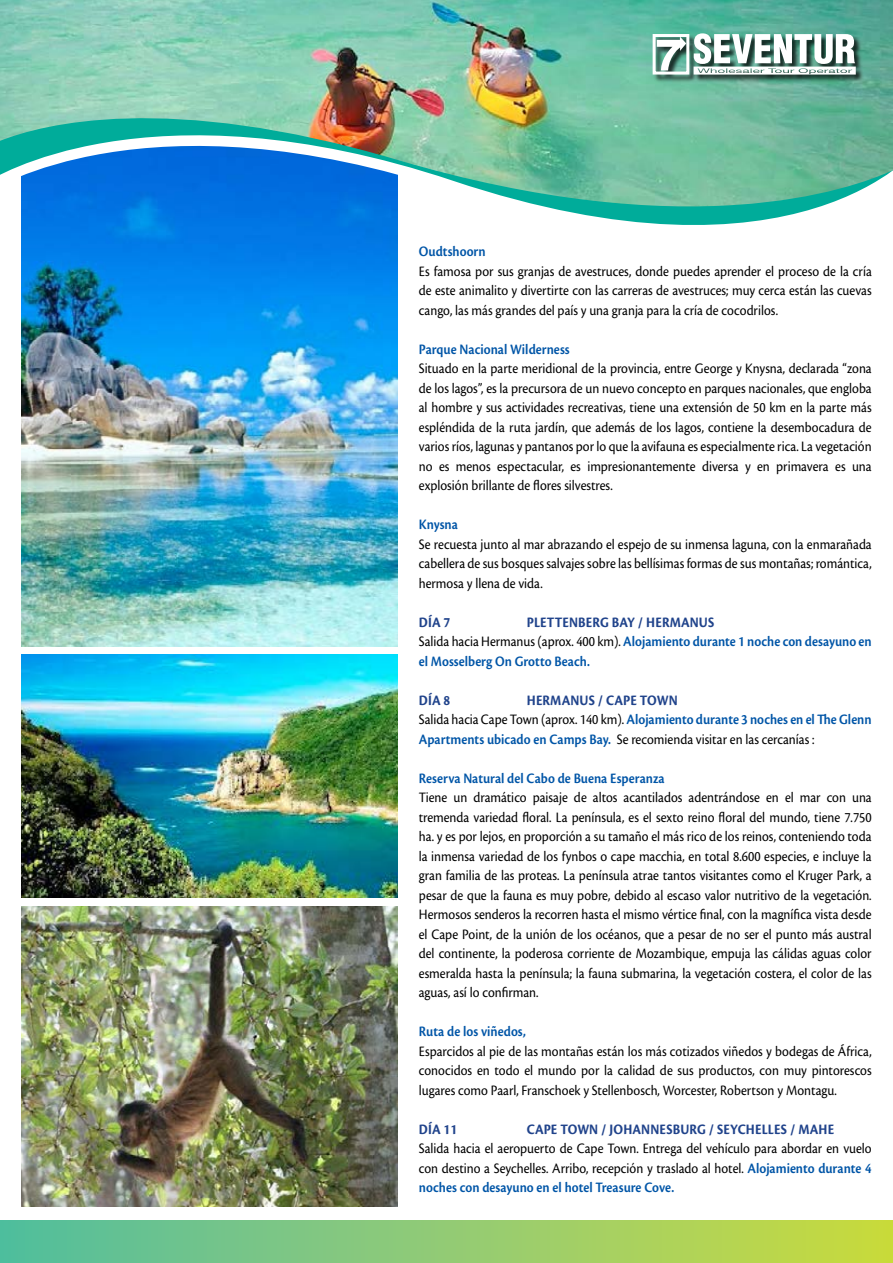
<style>
.page{position:relative;width:893px;height:1263px;background:#fff}
.page>*{position:absolute;margin:0;border:0;box-sizing:border-box;transform-origin:0 0}
.t1{font:15px/19.5px "Cronos Pro";color:#000;text-align:justify;scale:.9 1}
.t2{font:600 15px/19.5px "Cronos Pro";color:#0055a7;scale:.9 1}
.t3{font:700 15px "Cronos Pro";letter-spacing:.01em;color:#20438b;scale:.9 1}
.s1{font-weight:700;color:#20438b}
.s2{font-weight:400;color:#000}
.s3{font-weight:600;color:#0055a7}
</style>
<div class="page">
<img style="left:21px;top:307px;width:377px;height:339px">
<img style="left:21px;top:655px;width:377px;height:242px">
<svg style="left:21px;top:296px;width:377px;height:11px;background:#0383db"></svg>
<svg style="left:21px;top:208px;width:794px;height:88px"></svg>
<img style="left:0;top:0;width:893px;height:208px">
<div style="left:653px;top:34px;width:211px;height:49px;background:#000;opacity:.77"></div>
<div style="left:653px;top:34px;width:36px;height:41px;border:3px solid #fff"></div>
<svg style="left:657px;top:37px;width:29px;height:33px"></svg>
<svg style="left:694px;top:33px;width:162px;height:42px"></svg>
<div style="left:0;top:1220px;width:893px;height:43px;background:linear-gradient(to right,#54bda2,#ccda40)"></div>
<img style="left:21px;top:907px;width:377px;height:299px">
<p class="t2" style="left:419px;top:242px;width:76px">Oudtshoorn</p>
<p class="t1" style="left:419px;top:261px;width:505px">Es famosa por sus granjas de avestruces, donde puedes aprender el proceso de la cría de este animalito y divertirte con las carreras de avestruces; muy cerca están las cuevas cango, las más grandes del país y una granja para la cría de cocodrilos.</p>
<p class="t2" style="left:419px;top:339px;width:169px">Parque Nacional Wilderness</p>
<p class="t1" style="left:419px;top:359px;width:505px">Situado en la parte meridional de la provincia, entre George y Knysna, declarada “zona de los lagos”, es la precursora de un nuevo concepto en parques nacionales, que engloba al hombre y sus actividades recreativas, tiene una extensión de 50 km en la parte más espléndida de la ruta jardín, que además de los lagos, contiene la desembocadura de varios ríos, lagunas y pantanos por lo que la avifauna es especialmente rica. La vegetación no es menos espectacular, es impresionantemente diversa y en primavera es una explosión brillante de flores silvestres.</p>
<p class="t2" style="left:419px;top:515px;width:45px">Knysna</p>
<p class="t1" style="left:419px;top:534px;width:505px">Se recuesta junto al mar abrazando el espejo de su inmensa laguna, con la enmarañada cabellera de sus bosques salvajes sobre las bellísimas formas de sus montañas; romántica, hermosa y llena de vida.</p>
<p class="t3" style="left:419px;top:613px;width:36px">DÍA 7</p>
<p class="t2" style="left:419px;top:612px;width:505px;text-indent:108px"><span class="s1">PLETTENBERG BAY / HERMANUS<br></span><span class="s2">Salida hacia Hermanus (aprox. 400 km).</span> Alojamiento durante 1 noche con desayuno en el Mosselberg On Grotto Beach.</p>
<p class="t3" style="left:419px;top:691px;width:68px">DÍA 8 H</p>
<p class="t1" style="left:419px;top:690px;width:505px;text-align:left;text-indent:117px"><span class="s1">ERMANUS / CAPE TOWN<br></span>Salida hacia Cape Town (aprox. 140 km). <span class="s3">Alojamiento durante 3 noches en el The Glenn<br>Apartments ubicado en Camps Bay.</span> Se recomienda visitar en las cercanías :</p>
<p class="t2" style="left:419px;top:768px;width:275px">Reserva Natural del Cabo de Buena Esperanza</p>
<p class="t1" style="left:419px;top:788px;width:505px">Tiene un dramático paisaje de altos acantilados adentrándose en el mar con una tremenda variedad floral. La península, es el sexto reino floral del mundo, tiene 7.750 ha. y es por lejos, en proporción a su tamaño el más rico de los reinos, conteniendo toda la inmensa variedad de los fynbos o cape macchia, en total 8.600 especies, e incluye la gran familia de las proteas. La península atrae tantos visitantes como el Kruger Park, a pesar de que la fauna es muy pobre, debido al escaso valor nutritivo de la vegetación.<br>Hermosos senderos la recorren hasta el mismo vértice final, con la magnífica vista desde el Cape Point, de la unión de los océanos, que a pesar de no ser el punto más austral del continente, la poderosa corriente de Mozambique, empuja las cálidas aguas color esmeralda hasta la península; la fauna submarina, la vegetación costera, el color de las aguas, así lo confirman.</p>
<p class="t2" style="left:419px;top:1022px;width:120px">Ruta de los viñedos,</p>
<p class="t1" style="left:419px;top:1041px;width:505px">Esparcidos al pie de las montañas están los más cotizados viñedos y bodegas de África, conocidos en todo el mundo por la calidad de sus productos, con muy pintorescos lugares como Paarl, Franschoek y Stellenbosch, Worcester, Robertson y Montagu.</p>
<p class="t3" style="left:419px;top:1120px;width:44px">DÍA 11</p>
<p class="t3" style="left:527px;top:1120px;width:343px">CAPE TOWN / JOHANNESBURG / SEYCHELLES / MAHE</p>
<p class="t1" style="left:419px;top:1139px;width:505px">Salida hacia el aeropuerto de Cape Town. Entrega del vehículo para abordar en vuelo con destino a Seychelles. Arribo, recepción y traslado al hotel. <span class="s3">Alojamiento durante 4 noches con desayuno en el hotel Treasure Cove.</span></p>
</div>
